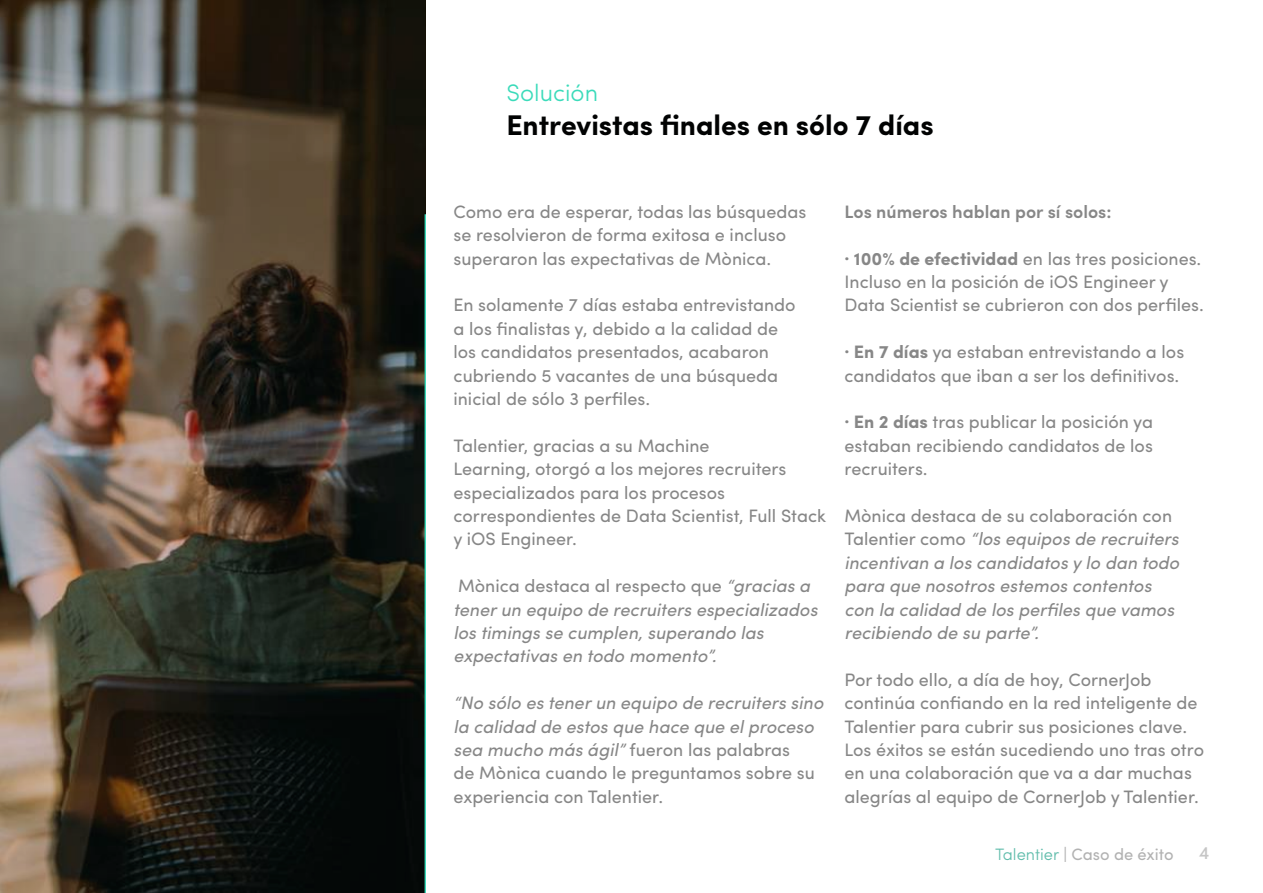
<style>
.page{position:relative;width:1263px;height:893px;background:#fff}
.page>*{position:absolute;margin:0;border:0;box-sizing:border-box;transform-origin:0 0}
.t1{font:700 28.5px "Sofia Pro";color:#010202}
.t2{font:300 24px "Sofia Pro";color:#3bdbba}
.t3{font:18px/23.4px "Sofia Pro";color:#878787}
.t4{font:italic 18px/23.4px "Sofia Pro";color:#878787}
.t5{font:600 18px "Sofia Pro";color:#878787}
.t6{font:500 18px "Sofia Pro";color:#c6c6c6}
.t7{font:16.5px "Sofia Pro";color:#b2b2b2}
.s1{font-style:normal}
.s2{font-weight:700}
.s3{font-weight:300;color:#61bdac}
.s4{font-weight:500}
</style>
<div class="page">
<hr style="left:424px;top:214px;width:2px;height:679px;background:#3bdbba">
<img style="left:0;top:0;width:424px;height:893px">
<hr style="left:1262px;top:0;width:1px;height:893px;background:#12212c">
<h2 class="t2" style="left:506px;top:75px;width:93px">Solución</h2>
<h1 class="t1" style="left:506px;top:104px;width:429px">Entrevistas finales en sólo 7 días</h1>
<p class="t3" style="left:453px;top:199px;width:354px">Como era de esperar, todas las búsquedas se resolvieron de forma exitosa e incluso superaron las expectativas de Mònica.</p>
<p class="t3" style="left:453px;top:292px;width:344px">En solamente 7 días estaba entrevistando a los finalistas y, debido a la calidad de los candidatos presentados, acabaron cubriendo 5 vacantes de una búsqueda inicial de sólo 3 perfiles.</p>
<p class="t3" style="left:453px;top:433px;width:374px">Talentier, gracias a su Machine<br>Learning, otorgó a los mejores recruiters especializados para los procesos correspondientes de Data Scientist, Full Stack y iOS Engineer.</p>
<p class="t4" style="left:453px;top:573px;width:366px"><span class="s1">Mònica destaca al respecto que</span> “gracias a tener un equipo de recruiters especializados los timings se cumplen, superando las expectativas en todo momento”.</p>
<p class="t4" style="left:453px;top:690px;width:371px">“No sólo es tener un equipo de recruiters sino la calidad de estos que hace que el proceso sea mucho más ágil” <span class="s1">fueron las palabras<br>de Mònica cuando le preguntamos sobre su experiencia con Talentier.</span></p>
<p class="t5" style="left:844px;top:198px;width:269px">Los números hablan por sí solos:</p>
<p class="t3" style="left:844px;top:245px;width:361px"><span class="s2">· 100% de efectividad</span> en las tres posiciones.<br>Incluso en la posición de iOS Engineer y<br>Data Scientist se cubrieron con dos perfiles.</p>
<p class="t3" style="left:844px;top:339px;width:341px"><span class="s2">· En 7 días</span> ya estaban entrevistando a los candidatos que iban a ser los definitivos.</p>
<p class="t3" style="left:844px;top:409px;width:310px;text-align:justify"><span class="s2">· En 2 días</span> tras publicar la posición ya estaban recibiendo candidatos de los recruiters.</p>
<p class="t4" style="left:844px;top:503px;width:336px"><span class="s1">Mònica destaca de su colaboración con Talentier como</span> “los equipos de recruiters incentivan a los candidatos y lo dan todo para que nosotros estemos contentos con la calidad de los perfiles que vamos recibiendo de su parte”.</p>
<p class="t3" style="left:844px;top:667px;width:361px">Por todo ello, a día de hoy, CornerJob continúa confiando en la red inteligente de Talentier para cubrir sus posiciones clave.<br>Los éxitos se están sucediendo uno tras otro en una colaboración que va a dar muchas alegrías al equipo de CornerJob y Talentier.</p>
<p class="t7" style="left:995px;top:842px;width:180px"><span class="s3">Talentier</span> <span class="s4">|</span> Caso de éxito</p>
<p class="t6" style="left:1199px;top:839px;width:12px">4</p>
</div>
